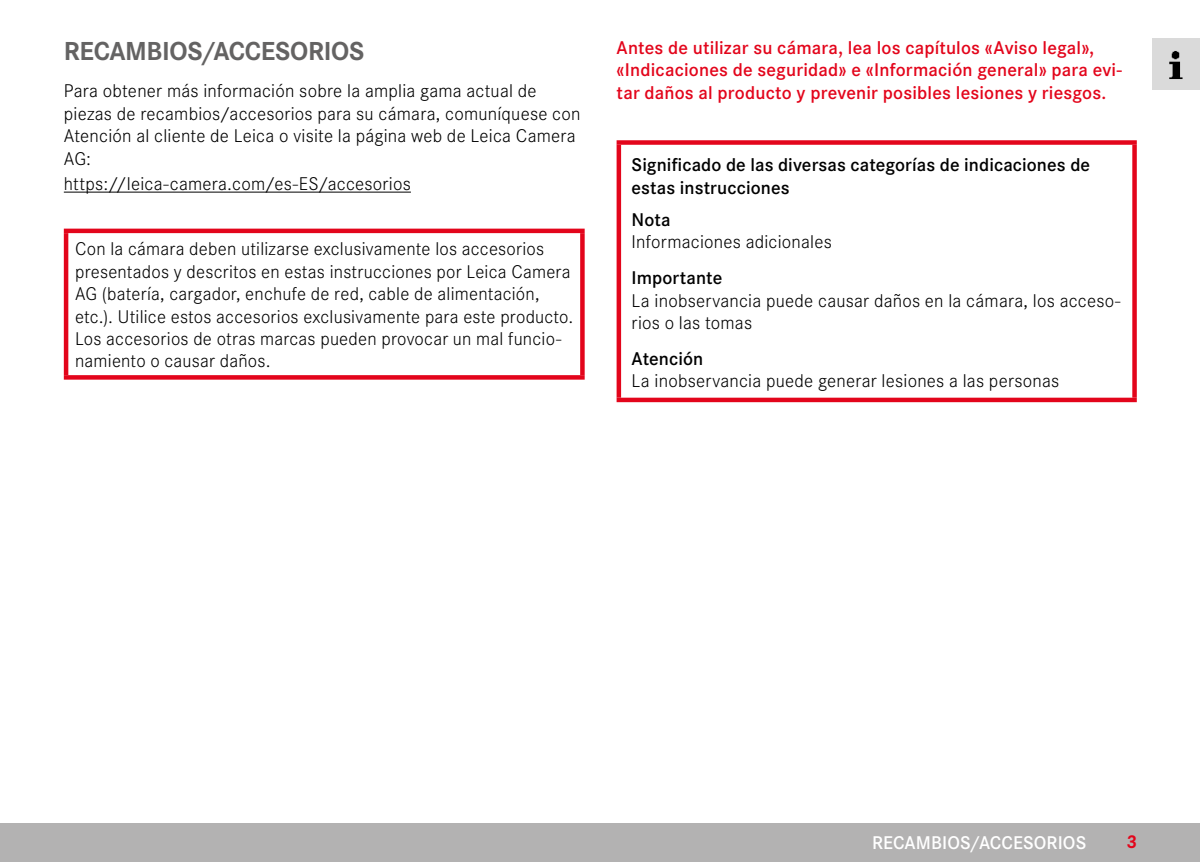
<style>
.page{position:relative;width:1200px;height:862px;background:#fff}
.page>*{position:absolute;margin:0;border:0;box-sizing:border-box;transform-origin:0 0}
.Heading____Chapter{font:700 27px "Corporate S";letter-spacing:-.01em;color:#646363}
.Text____Body_Text{font:300 19.12px/22.3px "Corporate S";letter-spacing:.01em;color:#000}
.Text____Body_Text-2{font:600 19.12px/22.3px "Corporate S";letter-spacing:.01em;color:#e3051b}
.Heading____Note_Heading{font:600 19.12px/22.9px "Corporate S";letter-spacing:.005em;color:#000}
.t1{font:600 19.12px "Corporate S";letter-spacing:.005em;color:#fff}
.t2{font:700 19.12px "Corporate S";color:#e3051b}
</style>
<div class="page">
<div style="left:0;top:823px;width:1199px;height:38px;background:#b3b2b2"></div>
<div style="left:1151px;top:38px;width:48px;height:51px;background:#dadada"></div>
<img style="left:1169px;top:51px;width:14px;height:28px">
<hr style="left:64px;top:191px;width:347px;height:1px;background:#000">
<div style="left:64px;top:228px;width:520px;height:5px;background:#e3051b"></div>
<hr style="left:64px;top:233px;width:4px;height:142px;background:#e3051b">
<svg style="left:580px;top:233px;width:4px;height:142px"></svg>
<svg style="left:64px;top:375px;width:520px;height:4px;background:#e30d23"></svg>
<div style="left:616px;top:140px;width:520px;height:5px;background:#e3051b"></div>
<div style="left:616px;top:145px;width:5px;height:252px;background:#e3051b"></div>
<svg style="left:1132px;top:145px;width:4px;height:252px"></svg>
<div style="left:616px;top:397px;width:520px;height:5px;background:#e3051b"></div>
<p class="Heading____Chapter" style="left:64px;top:30px;width:302px">RECAMBIOS/ACCESORIOS</p>
<p class="Text____Body_Text" style="left:64px;top:79px;width:518px">Para obtener más información sobre la amplia gama actual de piezas de recambios/accesorios para su cámara, comuníquese con Atención al cliente de Leica o visite la página web de Leica Camera AG:</p>
<p class="Text____Body_Text" style="left:64px;top:171px;width:348px">https://leica-camera.com/es-ES/accesorios</p>
<p class="Text____Body_Text" style="left:75px;top:236px;width:499px">Con la cámara deben utilizarse exclusivamente los accesorios presentados y descritos en estas instrucciones por Leica Camera AG (batería, cargador, enchufe de red, cable de alimentación, etc.). Utilice estos accesorios exclusivamente para este producto.<br>Los accesorios de otras marcas pueden provocar un mal funcio&shy;namiento o causar daños.</p>
<p class="Text____Body_Text-2" style="left:616px;top:35px;width:507px">Antes de utilizar su cámara, lea los capítulos «Aviso legal», «Indicaciones de seguridad» e «Información general» para evi&shy;tar daños al producto y prevenir posibles lesiones y riesgos.</p>
<p class="Heading____Note_Heading" style="left:631px;top:151px;width:460px">Significado de las diversas categorías de indicaciones de estas instrucciones</p>
<p class="Heading____Note_Heading" style="left:631px;top:207px;width:41px">Nota</p>
<p class="Text____Body_Text" style="left:631px;top:230px;width:202px">Informaciones adicionales</p>
<p class="Heading____Note_Heading" style="left:631px;top:265px;width:92px">Importante</p>
<p class="Text____Body_Text" style="left:631px;top:288px;width:490px">La inobservancia puede causar daños en la cámara, los acceso&shy;rios o las tomas</p>
<p class="Heading____Note_Heading" style="left:631px;top:345px;width:73px">Atención</p>
<p class="Text____Body_Text" style="left:631px;top:368px;width:429px">La inobservancia puede generar lesiones a las personas</p>
<p class="t1" style="left:871px;top:827px;width:216px">RECAMBIOS/ACCESORIOS</p>
<p class="t2" style="left:1126px;top:826px;width:12px">3</p>
</div>
